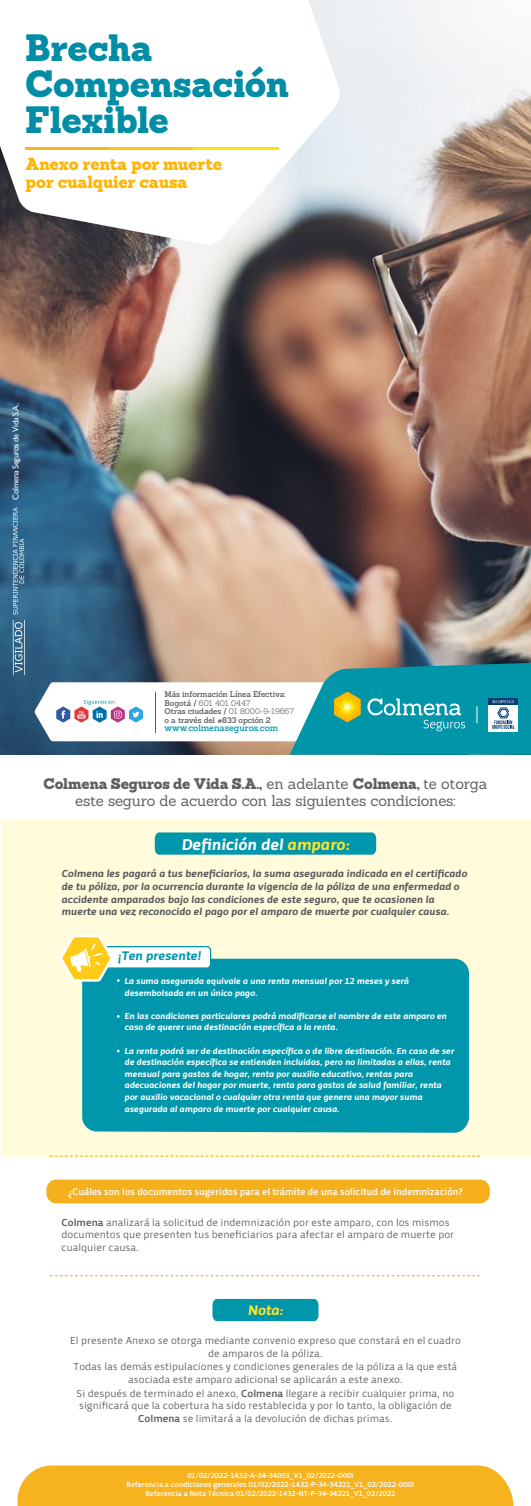
<style>
.page{position:relative;width:531px;height:1506px;background:#fff}
.page>*{position:absolute;margin:0;border:0;box-sizing:border-box;transform-origin:0 0}
.t1{font:900 37.12px/36.1px "Sanchez";letter-spacing:-.01em;color:#008da5}
.t2{font:900 17.12px/17.1px "Sanchez";letter-spacing:-.01em;color:#ffb600}
.t3{font:16.25px "Priva Four Italic Pro";color:#fff}
.t4{font:15px/16.2px "Sanchez";letter-spacing:-.015em;color:#606060;text-align:center}
.t5{font:14.38px "Priva Four Italic Pro";color:#fde32d}
.t6{font:12.88px "Priva Four Italic Pro";color:#0096ac}
.t7{font:10.5px/12.5px "Priva One Pro";color:#59595c;text-align:center}
.t8{font:10.5px/12.5px "Priva Four Italic Pro";color:#59595c}
.t9{font:9.88px "Priva Three Pro";color:#fff}
.t10{font:600 9px "Sanchez";color:#0097ae}
.t11{font:8.88px/11.6px "Priva Four Italic Pro";color:#fff}
.t12{font:8.5px "Gill Sans";letter-spacing:-.03em;color:#fff}
.t13{font:600 8px/8.5px "Sanchez";letter-spacing:-.015em;color:#59595b}
.t14{font:7.5px/9px "Priva Three Pro";color:#fff;text-align:center}
.s1{font-weight:300}
.s2{font-weight:900}
.s3{color:#fde32d}
.s4{font-family:"Priva Three Pro"}
</style>
<div class="page">
<div style="left:1px;top:820px;width:529px;height:336px;background:#fffbdb"></div>
<img style="left:0;top:0;width:530px;height:754px">
<div style="left:18px;top:1465px;width:495px;height:40px;background:#f7b21f"></div>
<div style="left:155px;top:832px;width:221px;height:22px;background:#0096ac"></div>
<div style="left:212px;top:1298px;width:106px;height:22px;background:#0096ac"></div>
<svg style="left:0;top:0;width:341px;height:245px"></svg>
<hr style="left:26px;top:147px;width:85px;height:2px;background:#fab516">
<hr style="left:109px;top:147px;width:86px;height:2px;background:#ffc612">
<hr style="left:193px;top:147px;width:85px;height:2px;background:#fde500">
<svg style="left:50px;top:1275px;width:430px;height:1px"></svg>
<svg style="left:50px;top:1155px;width:430px;height:1px"></svg>
<div style="left:82px;top:958px;width:387px;height:174px;background:#0096ac"></div>
<div style="left:86px;top:946px;width:124px;height:21px;background:#fff;border-radius:4px"></div>
<div style="left:86px;top:945px;width:125px;height:23px;border:1px solid #0096ad;border-radius:4px"></div>
<svg style="left:60px;top:935px;width:60px;height:48px"></svg>
<div style="left:46px;top:1179px;width:443px;height:24px;background:#f5b01c;border-radius:10px"></div>
<svg style="left:35px;top:662px;width:495px;height:92px"></svg>
<svg style="left:13px;top:507px;width:11px;height:107px"></svg>
<svg style="left:15px;top:622px;width:7px;height:50px"></svg>
<hr style="left:13px;top:620px;width:1px;height:55px;background:#fff">
<hr style="left:24px;top:620px;width:1px;height:55px;background:#fff">
<h1 class="t1" style="left:26px;top:30px;width:265px">Brecha<br>Compensación<br>Flexible</h1>
<h2 class="t2" style="left:26px;top:156px;width:198px">Anexo renta por muerte por cualquier causa</h2>
<p class="t12" style="left:11px;top:500px;width:98px;rotate:-90deg">Colmena Seguros de Vida S.A.</p>
<p class="t13" style="left:164px;top:690px;width:131px">Más información Línea Efectiva:<br>Bogotá / <span class="s1">601 401 0447<br></span>Otras ciudades / <span class="s1">01 8000-9-19667 </span>o a través del #833 opción 2</p>
<p class="t10" style="left:164px;top:721px;width:115px">www.colmenaseguros.com</p>
<h3 class="t4" style="left:43px;top:775px;width:445px"><span class="s2">Colmena Seguros de Vida S.A.,</span> en adelante <span class="s2">Colmena,</span> te otorga este seguro de acuerdo con las siguientes condiciones:</h3>
<h3 class="t3" style="left:181px;top:833px;width:170px">Definición del <span class="s3">amparo:</span></h3>
<p class="t8" style="left:61px;top:867px;width:407px">Colmena les pagará a tus beneficiarios, la suma asegurada indicada en el certificado de tu póliza, por la ocurrencia durante la vigencia de la póliza de una enfermedad o accidente amparados bajo las condiciones de este seguro, que te ocasionen la muerte una vez reconocido el pago por el amparo de muerte por cualquier causa.</p>
<h3 class="t6" style="left:118px;top:947px;width:85px">¡Ten presente!</h3>
<p class="t11" style="left:124px;top:975px;width:286px">La suma asegurada equivale a una renta mensual por 12 meses y será desembolsada en un único pago.</p>
<p class="t11" style="left:124px;top:1009px;width:323px">En las condiciones particulares podrá modificarse el nombre de este amparo en caso de querer una destinación específica a la renta.</p>
<p class="t11" style="left:124px;top:1044px;width:331px">La renta podrá ser de destinación específica o de libre destinación. En caso de ser de destinación específica se entienden incluidas, pero no limitadas a ellas, renta mensual para gastos de hogar, renta por auxilio educativo, rentas para adecuaciones del hogar por muerte, renta para gastos de salud familiar, renta por auxilio vacacional o cualquier otra renta que genera una mayor suma asegurada al amparo de muerte por cualquier causa.</p>
<p class="t9" style="left:68px;top:1185px;width:396px">¿Cuáles son los documentos sugeridos para el trámite de una solicitud de indemnización?</p>
<p class="t7" style="left:61px;top:1215px;width:394px;text-align:left"><span class="s4">Colmena</span> analizará la solicitud de indemnización por este amparo, con los mismos documentos que presenten tus beneficiarios para afectar el amparo de muerte por cualquier causa.</p>
<h3 class="t5" style="left:247px;top:1300px;width:37px">Nota:</h3>
<p class="t7" style="left:70px;top:1333px;width:392px">El presente Anexo se otorga mediante convenio expreso que constará en el cuadro de amparos de la póliza.</p>
<p class="t7" style="left:74px;top:1360px;width:385px">Todas las demás estipulaciones y condiciones generales de la póliza a la que está asociada este amparo adicional se aplicarán a este anexo.</p>
<p class="t7" style="left:77px;top:1386px;width:379px">Si después de terminado el anexo, <span class="s4">Colmena</span> llegare a recibir cualquier prima, no significará que la cobertura ha sido restablecida y por lo tanto, la obligación de<br><span class="s4">Colmena</span> se limitará a la devolución de dichas primas.</p>
<p class="t14" style="left:126px;top:1470px;width:289px">01/02/2022-1432-A-34-34003_V1_02/2022-D00I<br>Referencia a condiciones generales 01/02/2022-1432-P-34-34221_V1_02/2022-D00I<br>Referencia a Nota Técnica 01/02/2022-1432-NT-P-34-34221_V1_02/2022</p>
</div>
